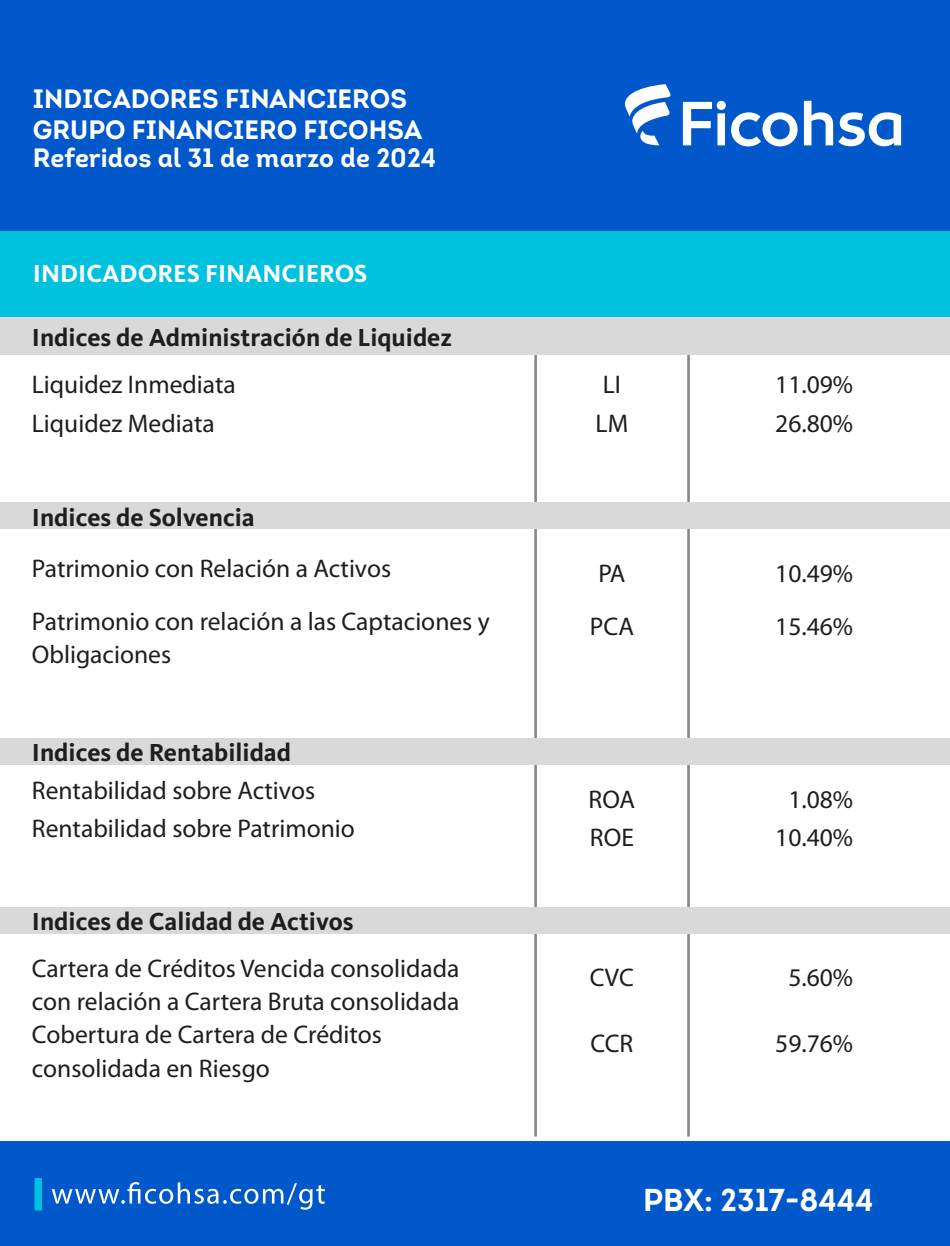
<style>
.page{position:relative;width:950px;height:1246px;background:#fff}
.page>*{position:absolute;margin:0;border:0;box-sizing:border-box;transform-origin:0 0}
.t1{font:31.5px "Intro Bold Alt";color:#fff}
.t2{font:26.55px/30.8px "Intro Bold Alt";color:#fff}
.t3{font:25.65px/39.4px "Myriad Pro";color:#1e1e1c}
.t4{font:700 25.65px "Kievit OT";color:#1e1e1c}
.t5{font:700 25.65px "Kievit OT";color:#fff}
</style>
<div class="page">
<hr style="left:534px;top:265px;width:3px;height:871px;background:#868686">
<hr style="left:687px;top:265px;width:3px;height:871px;background:#868686">
<div style="left:0;top:502px;width:950px;height:27px;background:#d9d9d9"></div>
<div style="left:0;top:316px;width:950px;height:38px;background:#d9d9d9"></div>
<div style="left:0;top:737px;width:950px;height:27px;background:#d9d9d9"></div>
<div style="left:0;top:906px;width:950px;height:27px;background:#d9d9d9"></div>
<div style="left:0;top:224px;width:950px;height:93px;background:#00c2df"></div>
<div style="left:0;top:0;width:950px;height:230px;background:#0058cb"></div>
<div style="left:0;top:1140px;width:950px;height:105px;background:#0058cb"></div>
<svg style="left:52px;top:1182px;width:273px;height:27px"></svg>
<div style="left:35px;top:1177px;width:7px;height:33px;background:#00c2df"></div>
<svg style="left:624px;top:84px;width:277px;height:62px"></svg>
<p class="t2" style="left:33px;top:83px;width:391px">INDICADORES FINANCIEROS<br>GRUPO FINANCIERO FICOHSA</p>
<p class="t2" style="left:33px;top:142px;width:405px">Referidos al 31 de marzo de 2024</p>
<p class="t5" style="left:33px;top:258px;width:336px">INDICADORES FINANCIEROS</p>
<p class="t4" style="left:32px;top:322px;width:422px">Indices de Administración de Liquidez</p>
<p class="t3" style="left:32px;top:364px;width:206px">Liquidez Inmediata<br>Liquidez Mediata</p>
<p class="t4" style="left:32px;top:501px;width:224px">Indices de Solvencia</p>
<p class="t3" style="left:32px;top:541px;width:459px;line-height:52.9px">Patrimonio con Relación a Activos<br>Patrimonio con relación a las Captaciones y</p>
<p class="t3" style="left:32px;top:634px;width:141px">Obligaciones</p>
<p class="t4" style="left:32px;top:737px;width:261px">Indices de Rentabilidad</p>
<p class="t3" style="left:32px;top:771px;width:325px;line-height:37.8px">Rentabilidad sobre Activos<br>Rentabilidad sobre Patrimonio</p>
<p class="t4" style="left:32px;top:906px;width:323px">Indices de Calidad de Activos</p>
<p class="t3" style="left:32px;top:951px;width:429px;line-height:33.3px">Cartera de Créditos Vencida consolidada con relación a Cartera Bruta consolidada Cobertura de Cartera de Créditos consolidada en Riesgo</p>
<p class="t3" style="left:596px;top:364px;width:34px">LI<br>LM</p>
<p class="t3" style="left:590px;top:546px;width:46px;line-height:52.9px;text-align:center">PA<br>PCA</p>
<p class="t3" style="left:775px;top:364px;width:79px">11.09%<br>26.80%</p>
<p class="t3" style="left:775px;top:546px;width:79px;line-height:52.9px">10.49%<br>15.46%</p>
<p class="t3" style="left:589px;top:780px;width:48px;line-height:37.8px">ROA<br>ROE</p>
<p class="t3" style="left:775px;top:779px;width:79px;line-height:38px;text-align:center">1.08%<br>10.40%</p>
<p class="t3" style="left:590px;top:957px;width:46px">CVC</p>
<p class="t3" style="left:788px;top:957px;width:66px">5.60%</p>
<p class="t3" style="left:591px;top:1023px;width:44px">CCR</p>
<p class="t3" style="left:775px;top:1023px;width:79px">59.76%</p>
<p class="t1" style="left:643px;top:1179px;width:232px">PBX: 2317-8444</p>
</div>
